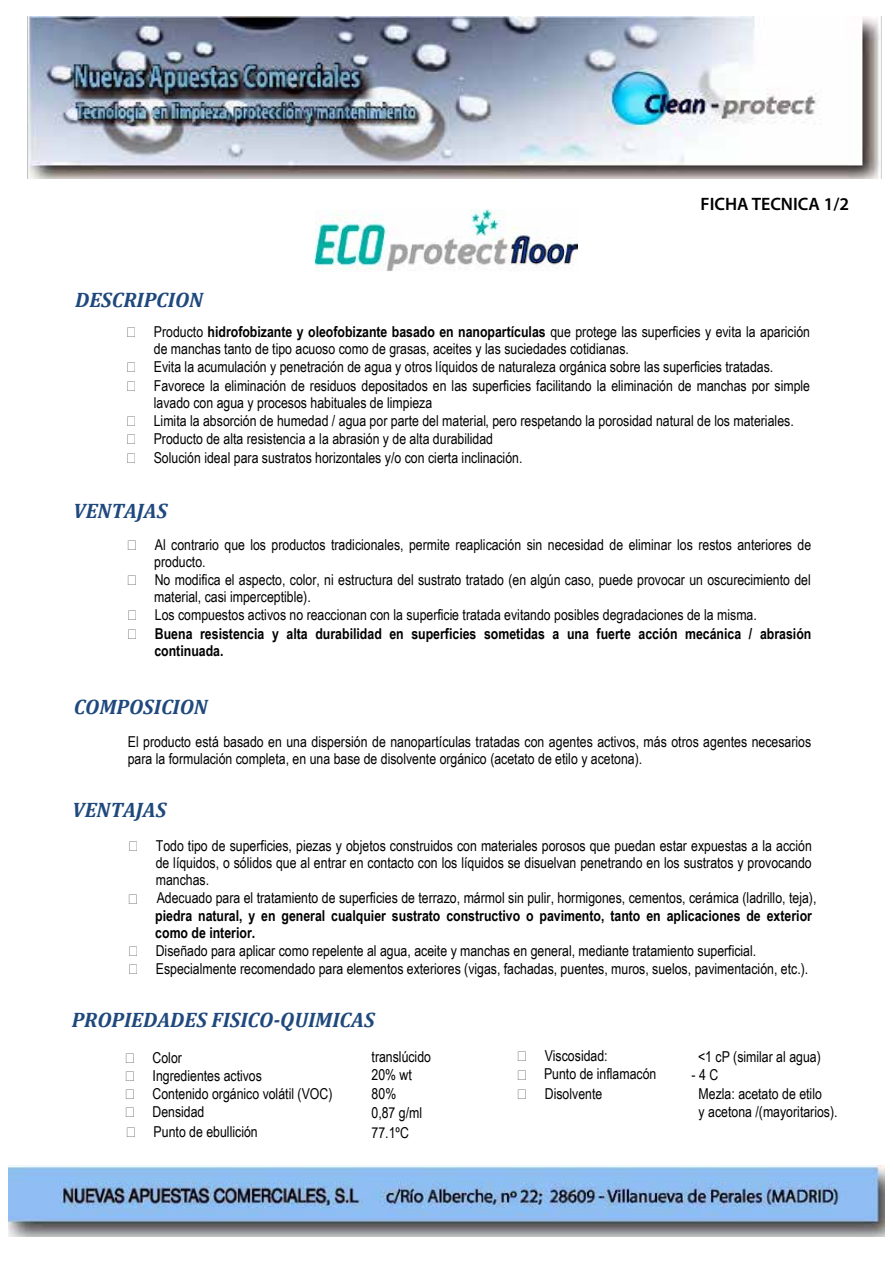
<style>
.page{position:relative;width:893px;height:1263px;background:#fff}
.page>*{position:absolute;margin:0;border:0;box-sizing:border-box;transform-origin:0 0}
.t1{font:italic 700 21px "Cambria";color:#1f497d}
.t2{font:600 18px "Myriad Pro";color:#000}
.t3{font:15px/18px "Arial Narrow";color:#000}
.t4{font:700 15px/17.2px "Arial Narrow";color:#000}
.s1{font-weight:700}
</style>
<div class="page">
<img style="left:315px;top:210px;width:263px;height:61px">
<img style="left:27px;top:17px;width:855px;height:162px">
<img style="left:8px;top:1166px;width:877px;height:71px">
<h1 class="t1" style="left:75px;top:288px;width:129px">DESCRIPCION</h1>
<p class="t2" style="left:700px;top:192px;width:150px">FICHA TECNICA 1/2</p>
<p class="t3" style="left:154px;top:322px;width:658px">Producto <span class="s1">hidrofobizante y oleofobizante basado en nanopartículas</span> que protege las superficies y evita la aparición de manchas tanto de tipo acuoso como de grasas, aceites y las suciedades cotidianas.<br>Evita la acumulación y penetración de agua y otros líquidos de naturaleza orgánica sobre las superficies tratadas.<br>Favorece la eliminación de residuos depositados en las superficies facilitando la eliminación de manchas por simple lavado con agua y procesos habituales de limpieza<br>Limita la absorción de humedad / agua por parte del material, pero respetando la porosidad natural de los materiales.<br>Producto de alta resistencia a la abrasión y de alta durabilidad<br>Solución ideal para sustratos horizontales y/o con cierta inclinación.</p>
<h1 class="t1" style="left:73px;top:498px;width:96px">VENTAJAS</h1>
<p class="t3" style="left:154px;top:535px;width:658px">Al contrario que los productos tradicionales, permite reaplicación sin necesidad de eliminar los restos anteriores de producto.<br>No modifica el aspecto, color, ni estructura del sustrato tratado (en algún caso, puede provocar un oscurecimiento del material, casi imperceptible).<br>Los compuestos activos no reaccionan con la superficie tratada evitando posibles degradaciones de la misma.</p>
<p class="t4" style="left:154px;top:624px;width:658px">Buena resistencia y alta durabilidad en superficies sometidas a una fuerte acción mecánica / abrasión continuada.</p>
<h1 class="t1" style="left:74px;top:694px;width:136px">COMPOSICION</h1>
<p class="t3" style="left:128px;top:732px;width:685px;line-height:17.2px">El producto está basado en una dispersión de nanopartículas tratadas con agentes activos, más otros agentes necesarios para la formulación completa, en una base de disolvente orgánico (acetato de etilo y acetona).</p>
<h1 class="t1" style="left:72px;top:797px;width:96px">VENTAJAS</h1>
<p class="t3" style="left:156px;top:836px;width:658px;line-height:17.2px;text-align:justify">Todo tipo de superficies, piezas y objetos construidos con materiales porosos que puedan estar expuestas a la acción de líquidos, o sólidos que al entrar en contacto con los líquidos se disuelvan penetrando en los sustratos y provocando manchas.</p>
<p class="t4" style="left:155px;top:906px;width:658px">piedra natural, y en general cualquier sustrato constructivo o pavimento, tanto en aplicaciones de exterior como de interior.</p>
<p class="t3" style="left:156px;top:941px;width:654px">Diseñado para aplicar como repelente al agua, aceite y manchas en general, mediante tratamiento superficial.<br>Especialmente recomendado para elementos exteriores (vigas, fachadas, puentes, muros, suelos, pavimentación, etc.).</p>
<p class="t3" style="left:157px;top:888px;width:661px">Adecuado para el tratamiento de superficies de terrazo, mármol sin pulir, hormigones, cementos, cerámica (ladrillo, teja),</p>
<h1 class="t1" style="left:72px;top:1007px;width:304px">PROPIEDADES FISICO-QUIMICAS</h1>
<p class="t3" style="left:153px;top:1048px;width:31px">Color</p>
<p class="t3" style="left:372px;top:1047px;width:61px">translúcido</p>
<p class="t3" style="left:153px;top:1066px;width:111px">Ingredientes activos</p>
<p class="t3" style="left:372px;top:1066px;width:42px">20% wt</p>
<p class="t3" style="left:153px;top:1084px;width:181px">Contenido orgánico volátil (VOC)</p>
<p class="t3" style="left:372px;top:1084px;width:26px">80%</p>
<p class="t3" style="left:153px;top:1102px;width:53px">Densidad</p>
<p class="t3" style="left:372px;top:1103px;width:52px">0,87 g/ml</p>
<p class="t3" style="left:154px;top:1122px;width:106px">Punto de ebullición</p>
<p class="t3" style="left:371px;top:1123px;width:39px">77.1ºC</p>
<p class="t3" style="left:545px;top:1047px;width:64px">Viscosidad:</p>
<p class="t3" style="left:698px;top:1047px;width:124px">&lt;1 cP (similar al agua)</p>
<p class="t3" style="left:544px;top:1064px;width:114px">Punto de inflamacón</p>
<p class="t3" style="left:692px;top:1065px;width:28px">- 4 C</p>
<p class="t3" style="left:545px;top:1084px;width:59px">Disolvente</p>
<p class="t3" style="left:698px;top:1084px;width:141px">Mezla: acetato de etilo<br>y acetona /(mayoritarios).</p>
</div>
